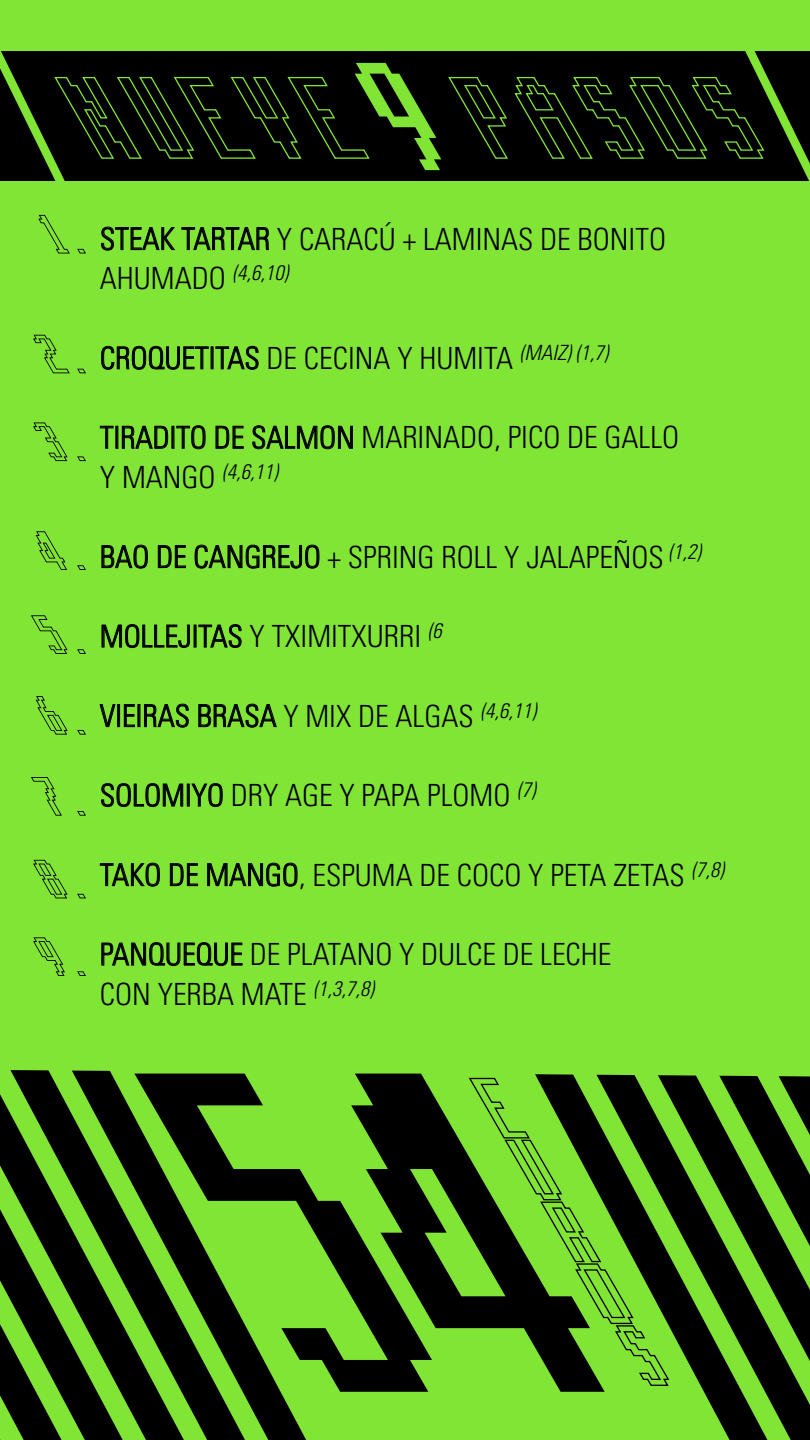
<style>
.page{position:relative;width:810px;height:1440px;background:#81e536}
.page>*{position:absolute;margin:0;border:0;box-sizing:border-box;transform-origin:0 0}
.t1{font:italic 509.17px "Rune Scape UF";color:#000;scale:.69 1}
.t2{font:italic 171.52px "Rune Scape UF";color:#81e536;scale:.69 1}
.t3{font:300 condensed 30.6px/39.8px "Univers LT Std";color:#000}
.t4{font:italic 300 condensed 21px "Univers LT Std";color:#000}
.s1{font-style:normal;font-size:30.6px}
</style>
<div class="page">
<div style="left:1px;top:51px;width:808px;height:130px;background:#000"></div>
<svg style="left:447px;top:51px;width:363px;height:113px;background:#0b1404"></svg>
<svg style="left:0;top:68px;width:371px;height:113px;background:#0a1304"></svg>
<svg style="left:101px;top:227px;width:74px;height:23px"></svg>
<svg style="left:182px;top:227px;width:87px;height:23px"></svg>
<svg style="left:101px;top:346px;width:108px;height:24px"></svg>
<svg style="left:216px;top:346px;width:43px;height:24px"></svg>
<svg style="left:100px;top:426px;width:13px;height:23px"></svg>
<svg style="left:122px;top:426px;width:46px;height:23px"></svg>
<svg style="left:176px;top:425px;width:30px;height:24px"></svg>
<svg style="left:216px;top:426px;width:28px;height:23px"></svg>
<svg style="left:252px;top:425px;width:101px;height:24px"></svg>
<svg style="left:102px;top:545px;width:46px;height:23px"></svg>
<svg style="left:158px;top:545px;width:28px;height:23px"></svg>
<svg style="left:195px;top:545px;width:124px;height:23px"></svg>
<svg style="left:102px;top:624px;width:88px;height:24px"></svg>
<svg style="left:199px;top:624px;width:43px;height:24px"></svg>
<svg style="left:100px;top:704px;width:15px;height:23px"></svg>
<div style="left:117px;top:704px;width:3px;height:23px;border:1px solid #000"></div>
<svg style="left:124px;top:704px;width:11px;height:23px"></svg>
<svg style="left:144px;top:704px;width:45px;height:23px"></svg>
<svg style="left:198px;top:704px;width:79px;height:23px"></svg>
<svg style="left:101px;top:783px;width:82px;height:24px"></svg>
<div style="left:187px;top:784px;width:2px;height:22px;border:1px solid #000"></div>
<svg style="left:192px;top:783px;width:31px;height:24px"></svg>
<svg style="left:100px;top:863px;width:60px;height:23px"></svg>
<svg style="left:170px;top:863px;width:28px;height:23px"></svg>
<svg style="left:207px;top:863px;width:90px;height:23px"></svg>
<svg style="left:102px;top:942px;width:140px;height:24px"></svg>
<svg style="left:38px;top:215px;width:32px;height:39px"></svg>
<svg style="left:77px;top:249px;width:9px;height:5px"></svg>
<svg style="left:33px;top:335px;width:37px;height:39px"></svg>
<svg style="left:77px;top:368px;width:9px;height:6px"></svg>
<svg style="left:33px;top:422px;width:35px;height:39px"></svg>
<svg style="left:77px;top:456px;width:9px;height:5px"></svg>
<svg style="left:35px;top:531px;width:32px;height:39px"></svg>
<svg style="left:77px;top:565px;width:9px;height:5px"></svg>
<svg style="left:31px;top:615px;width:37px;height:39px"></svg>
<svg style="left:77px;top:649px;width:9px;height:5px"></svg>
<svg style="left:35px;top:696px;width:33px;height:39px"></svg>
<svg style="left:77px;top:730px;width:9px;height:5px"></svg>
<svg style="left:31px;top:777px;width:31px;height:39px"></svg>
<svg style="left:77px;top:811px;width:9px;height:5px"></svg>
<svg style="left:33px;top:860px;width:35px;height:39px"></svg>
<svg style="left:77px;top:894px;width:9px;height:5px"></svg>
<svg style="left:33px;top:937px;width:32px;height:39px"></svg>
<svg style="left:77px;top:971px;width:9px;height:5px"></svg>
<svg style="left:701px;top:1387px;width:109px;height:53px;fill:#000"></svg>
<svg style="left:469px;top:1075px;width:341px;height:312px"></svg>
<svg style="left:0;top:1094px;width:10px;height:346px;fill:#000"></svg>
<svg style="left:10px;top:1070px;width:100px;height:370px;fill:#000"></svg>
<svg style="left:72px;top:1071px;width:234px;height:369px"></svg>
<h2 class="t2" style="left:410px;top:41px;width:220px">9</h2>
<p class="t3" style="left:100px;top:219px;width:568px">STEAK TARTAR Y CARACÚ + LAMINAS DE BONITO</p>
<p class="t4" style="left:100px;top:260px;width:190px"><span class="s1">AHUMADO</span> (4,6,10)</p>
<p class="t3" style="left:100px;top:338px;width:510px">CROQUETITAS DE CECINA Y HUMITA <sup>(MAIZ)</sup> <sup>(1,7)</sup></p>
<p class="t3" style="left:100px;top:418px;width:581px">TIRADITO DE SALMON MARINADO, PICO DE GALLO</p>
<p class="t4" style="left:100px;top:459px;width:180px"><span class="s1">Y MANGO</span> (4,6,11)</p>
<p class="t3" style="left:100px;top:537px;width:603px">BAO DE CANGREJO + SPRING ROLL Y JALAPEÑOS <sup>(1,2)</sup></p>
<p class="t3" style="left:100px;top:617px;width:343px">MOLLEJITAS Y TXIMITXURRI <sup>(6</sup></p>
<p class="t3" style="left:100px;top:696px;width:438px">VIEIRAS BRASA Y MIX DE ALGAS <sup>(4,6,11)</sup></p>
<p class="t3" style="left:100px;top:776px;width:437px">SOLOMIYO DRY AGE Y PAPA PLOMO <sup>(7)</sup></p>
<p class="t3" style="left:100px;top:855px;width:626px">TAKO DE MANGO, ESPUMA DE COCO Y PETA ZETAS <sup>(7,8)</sup></p>
<p class="t3" style="left:100px;top:935px;width:513px">PANQUEQUE DE PLATANO Y DULCE DE LECHE<br>CON YERBA MATE <sup>(1,3,7,8)</sup></p>
<h1 class="t1" style="left:318px;top:1010px;width:907px">54</h1>
</div>
